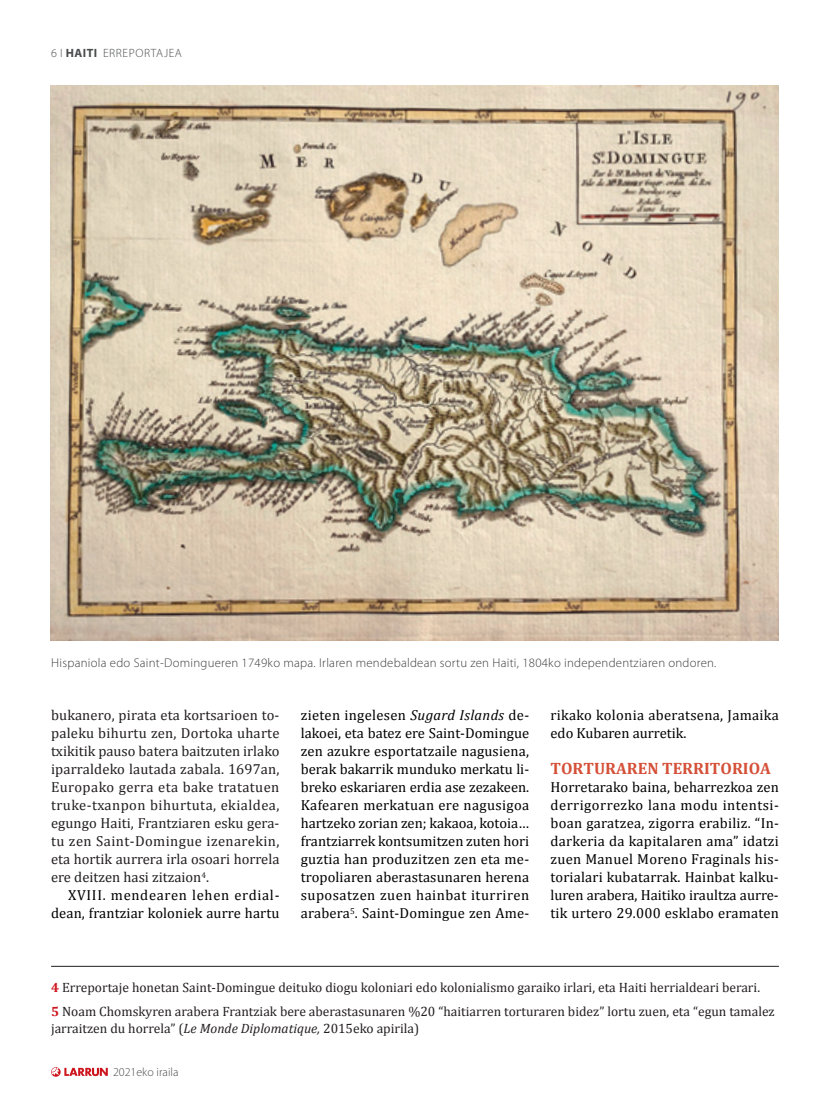
<style>
.page{position:relative;width:830px;height:1106px;background:#fff}
.page>*{position:absolute;margin:0;border:0;box-sizing:border-box;transform-origin:0 0}
.t1{font:700 16.5px "Cambria";color:#d54f37}
.t2{font:14.55px/18px "Cambria";letter-spacing:.015em;color:#000001;text-align:justify}
.t3{font:14.55px/18px "Cambria";color:#231f20;text-align:justify}
.t4{font:13.5px/24.8px "Cambria";color:#231f20}
.t5{font:300 12.75px "Myriad Pro";letter-spacing:.02em;color:#3e3e3f}
.t6{font:300 12px "Myriad Pro";letter-spacing:.05em;color:#4b4c4d}
.t7{font:300 12px "Myriad Pro";letter-spacing:.005em;color:#4b4c4d}
.s1{font-weight:700}
.s2{font-style:italic}
.s3{font-weight:700;color:#cd151d}
</style>
<div class="page">
<svg style="left:51px;top:1067px;width:57px;height:9px"></svg>
<img style="left:51px;top:85px;width:727px;height:555px">
<hr style="left:51px;top:966px;width:727px;height:1px;background:#231f20">
<p class="t6" style="left:51px;top:45px;width:132px">6 І <span class="s1">HAITI</span> ERREPORTAJEA</p>
<p class="t5" style="left:51px;top:655px;width:666px">Hispaniola edo Saint-Domingueren 1749ko mapa. I rlaren mendebaldean sortu zen Haiti, 1804ko independentziaren ondoren.</p>
<p class="t3" style="left:51px;top:706px;width:230px">bukanero, pirata eta kortsarioen to&shy;paleku bihurtu zen, Dortoka uharte txikitik pauso batera baitzuten irlako iparraldeko lautada zabala. 1697an, Europako gerra eta bake tratatuen truke-txanpon bihurtuta, ekialdea, egungo Haiti, Frantziaren esku gera&shy;tu zen Saint-Domingue izenarekin, eta hortik aurrera irla osoari horrela ere deitzen hasi zitzaion<sup>4</sup>.</p>
<p class="t2" style="left:51px;top:886px;width:230px;text-align:right">XVIII. mendearen lehen erdial&shy;dean, frantziar koloniek aurre hartu</p>
<p class="t2" style="left:300px;top:706px;width:230px">zieten ingelesen <span class="s2">Sugard Islands</span> de&shy;lakoei, eta batez ere Saint-Domingue zen azukre esportatzaile nagusiena, berak bakarrik munduko merkatu li&shy;breko eskariaren erdia ase zezakeen.<br>Kafearen merkatuan ere nagusigoa hartzeko zorian zen; kakaoa, kotoia… frantziarrek kontsumitzen zuten hori guztia han produzitzen zen eta me&shy;tropoliaren aberastasunaren herena suposatzen zuen hainbat iturriren arabera<sup>5</sup>. Saint-Domingue zen Ame-</p>
<p class="t2" style="left:550px;top:706px;width:230px">rikako kolonia aberatsena, Jamaika edo Kubaren aurretik.</p>
<p class="t1" style="left:550px;top:757px;width:222px">TORTURAREN TERRITORIOA</p>
<p class="t2" style="left:550px;top:778px;width:230px">Horretarako baina, beharrezkoa zen derrigorrezko lana modu intentsi&shy;boan garatzea, zigorra erabiliz. “In&shy;darkeria da kapitalaren ama” idatzi zuen Manuel Moreno Fraginals his&shy;torialari kubatarrak. Hainbat kalku&shy;luren arabera, Haitiko iraultza aurre&shy;tik urtero 29.000 esklabo eramaten</p>
<p class="t4" style="left:51px;top:974px;width:724px"><span class="s3">4</span> Erreportaje honetan Saint-Domingue deituko diogu koloniari edo kolonialismo garaiko irlari, eta Haiti herrialdeari berari.<br><span class="s3">5</span> Noam Chomskyren arabera Frantziak bere aberastasunaren %20 “haitiarren torturaren bidez” lortu zuen, eta “egun tamalez</p>
<p class="t4" style="left:51px;top:1015px;width:369px">jarraitzen du horrela” (<span class="s2">Le Monde Diplomatique,</span> 2015eko apirila)</p>
<p class="t7" style="left:113px;top:1065px;width:67px">2021eko iraila</p>
</div>
